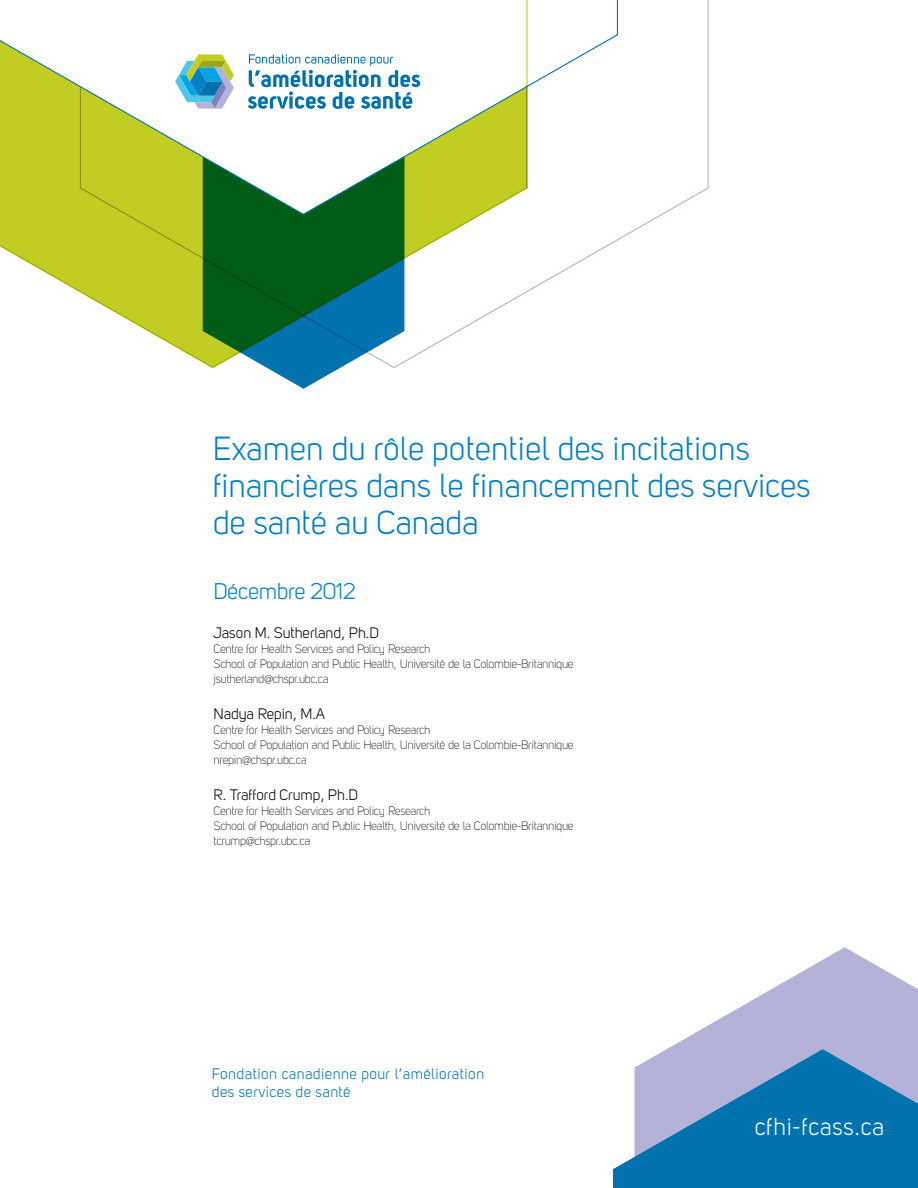
<style>
.page{position:relative;width:918px;height:1188px;background:#fff}
.page>*{position:absolute;margin:0;border:0;box-sizing:border-box;transform-origin:0 0}
.t1{font:33px/37.3px "Uni Sans Book";color:#0081c6}
.t2{font:24px "Uni Sans Book";letter-spacing:.03em;color:#fff}
.t3{font:22.5px "Uni Sans Book";letter-spacing:-.01em;color:#0081c6}
.t4{font:15px "Uni Sans Book";color:#000}
.t5{font:15px/18px "Uni Sans Book";letter-spacing:.03em;color:#0073ae}
.t6{font:12px/15px "Uni Sans Light";letter-spacing:-.03em;color:#000}
</style>
<div class="page">
<svg style="left:269px;top:369px;width:69px;height:20px"></svg>
<svg style="left:0;top:216px;width:527px;height:152px"></svg>
<svg style="left:0;top:0;width:618px;height:216px"></svg>
<hr style="left:526px;top:0;width:2px;height:188px;background:#c2cd23">
<svg style="left:667px;top:947px;width:251px;height:102px"></svg>
<svg style="left:613px;top:1049px;width:305px;height:139px;background:#468fc0"></svg>
<svg style="left:175px;top:54px;width:59px;height:55px"></svg>
<svg style="left:247px;top:54px;width:173px;height:55px"></svg>
<h1 class="t1" style="left:213px;top:430px;width:599px">Examen du rôle potentiel des incitations financières dans le financement des services de santé au Canada</h1>
<h3 class="t3" style="left:214px;top:578px;width:143px">Décembre 2012</h3>
<p class="t4" style="left:214px;top:624px;width:167px">Jason M. Sutherland, Ph.D</p>
<p class="t6" style="left:214px;top:641px;width:362px">Centre for Health Services and Policy Research<br>School of Population and Public Health, Université de la Colombie-Britannique jsutherland@chspr.ubc.ca</p>
<p class="t4" style="left:214px;top:705px;width:113px">Nadya Repin, M.A</p>
<p class="t6" style="left:214px;top:722px;width:362px">Centre for Health Services and Policy Research<br>School of Population and Public Health, Université de la Colombie-Britannique nrepin@chspr.ubc.ca</p>
<p class="t4" style="left:214px;top:786px;width:146px">R. Trafford Crump, Ph.D</p>
<p class="t6" style="left:214px;top:803px;width:362px">Centre for Health Services and Policy Research<br>School of Population and Public Health, Université de la Colombie-Britannique tcrump@chspr.ubc.ca</p>
<p class="t5" style="left:212px;top:1064px;width:274px">Fondation canadienne pour l’amélioration des services de santé</p>
<h2 class="t2" style="left:755px;top:1112px;width:131px">cfhi-fcass.ca</h2>
</div>
